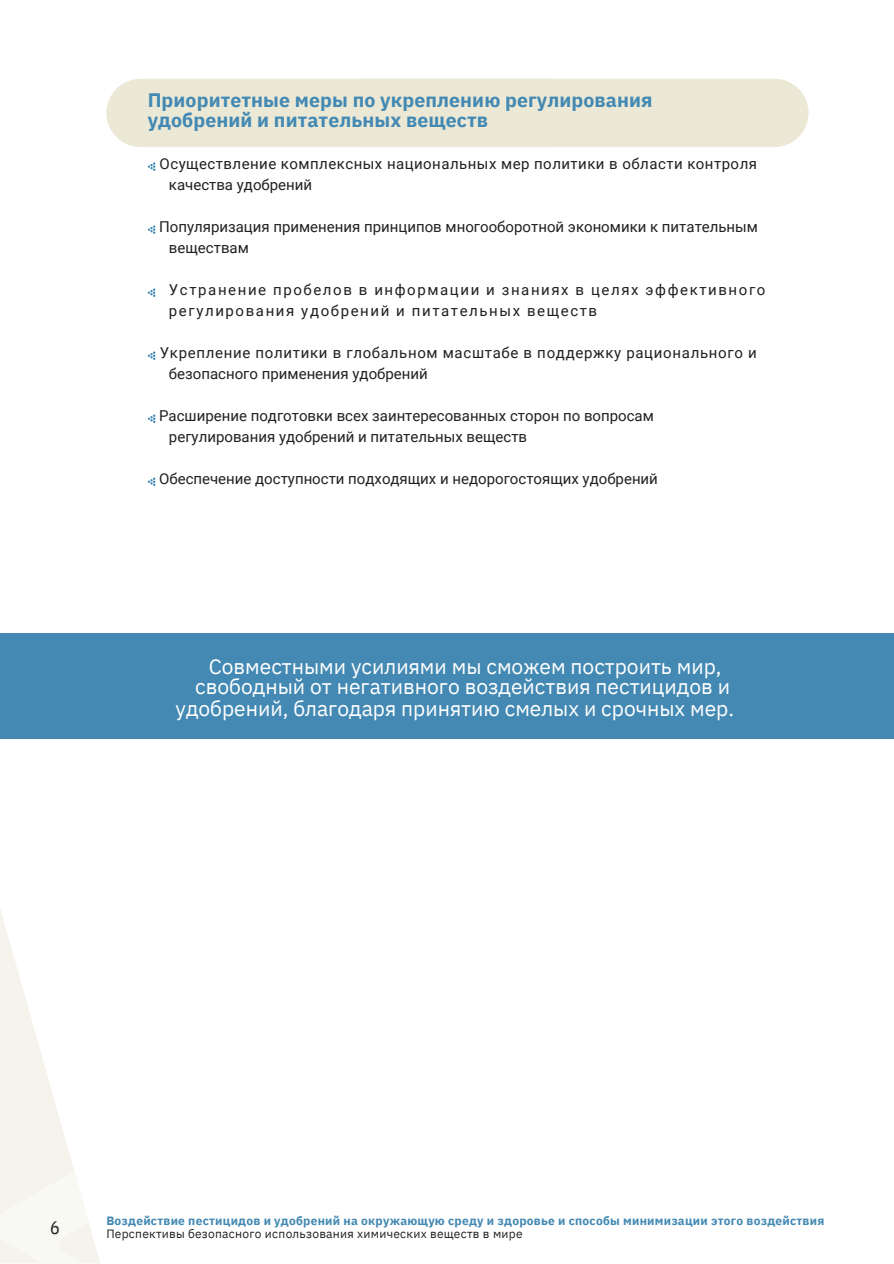
<style>
.page{position:relative;width:894px;height:1264px;background:#fff}
.page>*{position:absolute;margin:0;border:0;box-sizing:border-box;transform-origin:0 0}
.t1{font:21px/20.2px "IBM Plex Sans";color:#fff;text-align:center}
.t2{font:700 19.5px/20.2px "IBM Plex Sans";letter-spacing:.005em;color:#4389b3}
.t3{font:18px "IBM Plex Sans Cond";color:#231f20}
.t4{font:15px "Roboto";color:#231f20}
.t5{font:15px/20.2px "Roboto";letter-spacing:.105em;color:#231f20}
.t6{font:15px "Roboto";letter-spacing:.03em;color:#231f20}
.t7{font:15px "Roboto";letter-spacing:.045em;color:#231f20}
.t8{font:700 12px "IBM Plex Sans";letter-spacing:.02em;color:#4389b3}
.t9{font:12px "IBM Plex Sans";letter-spacing:.02em;color:#231f20}
</style>
<div class="page">
<svg style="left:0;top:909px;width:100px;height:354px"></svg>
<svg style="left:148px;top:162px;width:7px;height:9px"></svg>
<svg style="left:148px;top:225px;width:7px;height:9px"></svg>
<svg style="left:148px;top:288px;width:7px;height:9px"></svg>
<svg style="left:148px;top:351px;width:7px;height:9px"></svg>
<svg style="left:148px;top:414px;width:7px;height:9px"></svg>
<svg style="left:148px;top:477px;width:7px;height:9px"></svg>
<div style="left:0;top:633px;width:893px;height:105px;background:#4389b3"></div>
<div style="left:106px;top:79px;width:478px;height:68px;background:#ebe8d5;border-radius:34px"></div>
<div style="left:330px;top:79px;width:478px;height:68px;background:#ebe8d5;border-radius:34px"></div>
<h3 class="t2" style="left:148px;top:89px;width:506px">Приоритетные меры по укреплению регулирования удобрений и питательных веществ</h3>
<h3 class="t6" style="left:159px;top:155px;width:598px">Осуществление комплексных национальных мер политики в области контроля</h3>
<h3 class="t4" style="left:169px;top:176px;width:145px">качества удобрений</h3>
<h3 class="t4" style="left:159px;top:218px;width:600px">Популяризация применения принципов многооборотной экономики к питательным</h3>
<h3 class="t4" style="left:169px;top:239px;width:81px">веществам</h3>
<h3 class="t5" style="left:169px;top:280px;width:598px">Устранение пробелов в информации и знаниях в целях эффективного регулирования удобрений и питательных веществ</h3>
<h3 class="t7" style="left:160px;top:344px;width:598px">Укрепление политики в глобальном масштабе в поддержку рационального и</h3>
<h3 class="t4" style="left:169px;top:365px;width:260px">безопасного применения удобрений</h3>
<h3 class="t4" style="left:159px;top:407px;width:496px">Расширение подготовки всех заинтересованных сторон по вопросам</h3>
<h2 class="t4" style="left:169px;top:428px;width:359px">регулирования удобрений и питательных веществ</h2>
<h2 class="t4" style="left:159px;top:470px;width:500px">Обеспечение доступности подходящих и недорогостоящих удобрений</h2>
<h1 class="t1" style="left:195px;top:656px;width:536px">Совместными усилиями мы сможем построить мир, свободный от негативного воздействия пестицидов и</h1>
<h3 class="t1" style="left:175px;top:698px;width:560px">удобрений, благодаря принятию смелых и срочных мер.</h3>
<p class="t3" style="left:50px;top:1215px;width:11px">6</p>
<p class="t8" style="left:106px;top:1212px;width:719px">Воздействие пестицидов и удобрений на окружающую среду и здоровье и способы минимизации этого воздействия</p>
<p class="t9" style="left:106px;top:1226px;width:417px">Перспективы безопасного использования химических веществ в мире</p>
</div>
